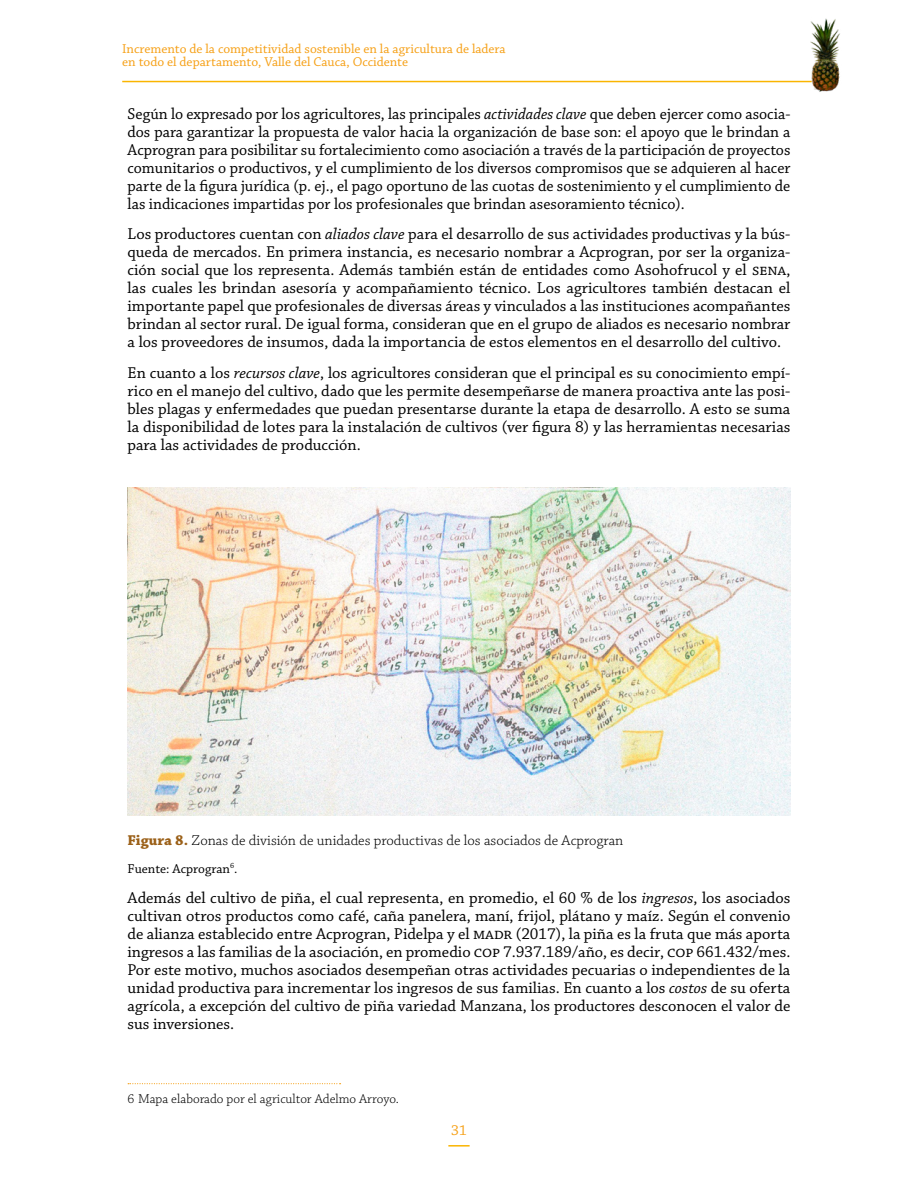
<style>
.page{position:relative;width:918px;height:1188px;background:#fff}
.page>*{position:absolute;margin:0;border:0;box-sizing:border-box;transform-origin:0 0}
.t1{font:16.5px/18px "Chaparral Pro";color:#000;text-align:justify}
.t2{font:300 15px "Chaparral Pro";color:#000}
.t3{font:15px "Chaparral Pro";color:#f6a016}
.t4{font:13.5px/13.5px "Chaparral Pro";color:#f6a016}
.t5{font:300 13.5px "Chaparral Pro";color:#000}
.t6{font:13.5px "Chaparral Pro";color:#000}
.s1{font-style:italic}
.s2{font-weight:700;color:#9b6018}
</style>
<div class="page">
<hr style="left:122px;top:81px;width:690px;height:1px;background:#fab500">
<hr style="left:448px;top:1145px;width:22px;height:2px;background:#fab500">
<img style="left:810px;top:18px;width:30px;height:74px">
<img style="left:128px;top:487px;width:662px;height:329px">
<svg style="left:128px;top:1083px;width:213px;height:1px"></svg>
<p class="t4" style="left:122px;top:42px;width:385px">Incremento de la competitividad sostenible en la agricultura de ladera en todo el departamento, Valle del Cauca, Occidente</p>
<p class="t1" style="left:128px;top:105px;width:664px">Según lo expresado por los agricultores, las principales <span class="s1">actividades clave</span> que deben ejercer como asocia&shy;dos para garantizar la propuesta de valor hacia la organización de base son: el apoyo que le brindan a Acprogran para posibilitar su fortalecimiento como asociación a través de la participación de proyectos comunitarios o productivos, y el cumplimiento de los diversos compromisos que se adquieren al hacer parte de la figura jurídica (p. ej., el pago oportuno de las cuotas de sostenimiento y el cumplimiento de las indicaciones impartidas por los profesionales que brindan asesoramiento técnico).</p>
<p class="t1" style="left:128px;top:226px;width:664px">Los productores cuentan con <span class="s1">aliados clave</span> para el desarrollo de sus actividades productivas y la bús&shy;queda de mercados. En primera instancia, es necesario nombrar a Acprogran, por ser la organiza&shy;ción social que los representa. Además también están de entidades como Asohofrucol y el SENA, las cuales les brindan asesoría y acompañamiento técnico. Los agricultores también destacan el importante papel que profesionales de diversas áreas y vinculados a las instituciones acompañantes brindan al sector rural. De igual forma, consideran que en el grupo de aliados es necesario nombrar a los proveedores de insumos, dada la importancia de estos elementos en el desarrollo del cultivo.</p>
<p class="t1" style="left:128px;top:364px;width:664px">En cuanto a los <span class="s1">recursos clave</span>, los agricultores consideran que el principal es su conocimiento empí&shy;rico en el manejo del cultivo, dado que les permite desempeñarse de manera proactiva ante las posi&shy;bles plagas y enfermedades que puedan presentarse durante la etapa de desarrollo. A esto se suma la disponibilidad de lotes para la instalación de cultivos (ver figura 8) y las herramientas necesarias para las actividades de producción.</p>
<p class="t2" style="left:128px;top:832px;width:497px"><span class="s2">Figura 8.</span> Zonas de división de unidades productivas de los asociados de Acprogran</p>
<p class="t6" style="left:128px;top:861px;width:111px">Fuente: Acprogran<sup>6</sup>.</p>
<p class="t1" style="left:128px;top:890px;width:664px">Además del cultivo de piña, el cual representa, en promedio, el 60 % de los <span class="s1">ingresos</span>, los asociados cultivan otros productos como café, caña panelera, maní, frijol, plátano y maíz. Según el convenio de alianza establecido entre Acprogran, Pidelpa y el MADR (2017), la piña es la fruta que más aporta ingresos a las familias de la asociación, en promedio COP 7.937.189/año, es decir, COP 661.432/mes.<br>Por este motivo, muchos asociados desempeñan otras actividades pecuarias o independientes de la unidad productiva para incrementar los ingresos de sus familias. En cuanto a los <span class="s1">costos</span> de su oferta agrícola, a excepción del cultivo de piña variedad Manzana, los productores desconocen el valor de sus inversiones.</p>
<p class="t5" style="left:128px;top:1091px;width:273px">6 Mapa elaborado por el agricultor Adelmo Arroyo.</p>
<p class="t3" style="left:451px;top:1122px;width:17px">31</p>
</div>
